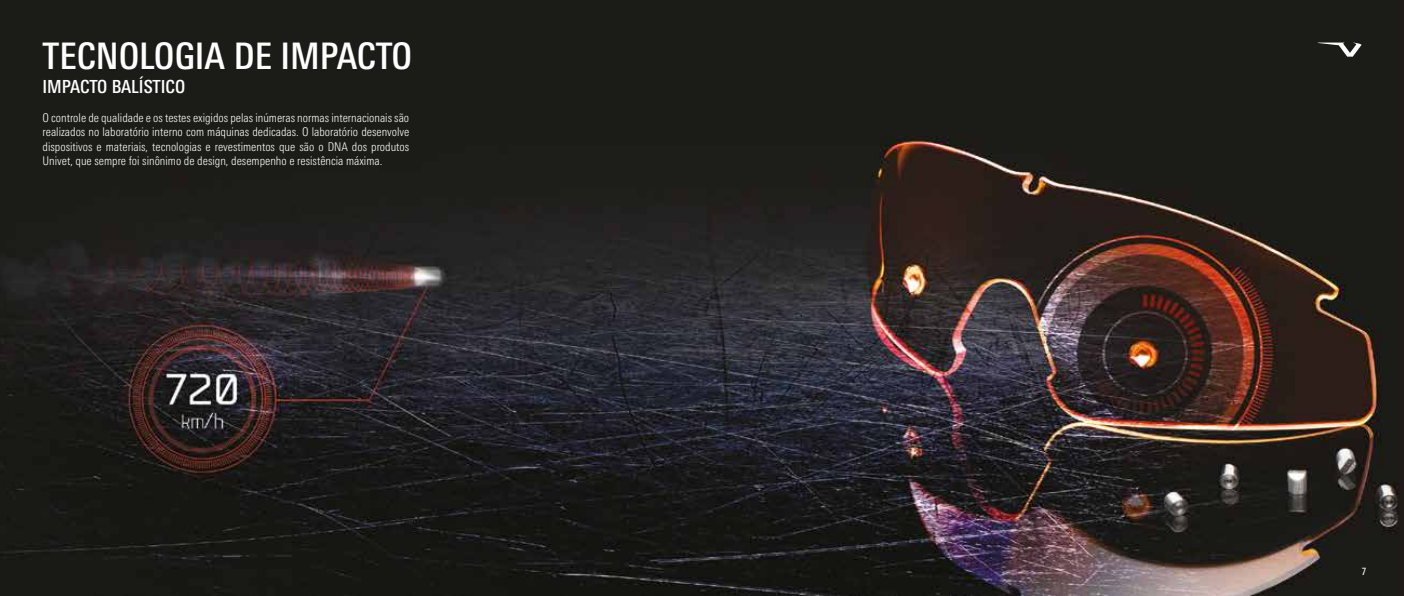
<style>
.page{position:relative;width:1404px;height:596px;background:#fff}
.page>*{position:absolute;margin:0;border:0;box-sizing:border-box;transform-origin:0 0}
.t1{font:500 condensed 36.45px "Linotype Univers";color:#fff}
.t2{font:500 condensed 18px "Linotype Univers";letter-spacing:-.005em;color:#fff}
.t3{font:300 condensed 12px/14.4px "Linotype Univers";color:#fff;text-align:justify}
.t4{font:500 condensed 10.5px "Univers";color:#fff}
</style>
<div class="page">
<img style="left:0;top:0;width:1403px;height:595px">
<svg style="left:1317px;top:43px;width:44px;height:14px"></svg>
<h1 class="t1" style="left:43px;top:35px;width:371px">TECNOLOGIA DE IMPACTO</h1>
<h2 class="t2" style="left:43px;top:76px;width:144px">IMPACTO BALÍSTICO</h2>
<p class="t3" style="left:43px;top:110px;width:368px">O controle de qualidade e os testes exigidos pelas inúmeras normas internacionais são realizados no laboratório interno com máquinas dedicadas. O laboratório desenvolve dispositivos e materiais, tecnologias e revestimentos que são o DNA dos produtos Univet, que sempre foi sinônimo de design, desempenho e resistência máxima.</p>
<p class="t4" style="left:1361px;top:564px;width:6px">7</p>
</div>
